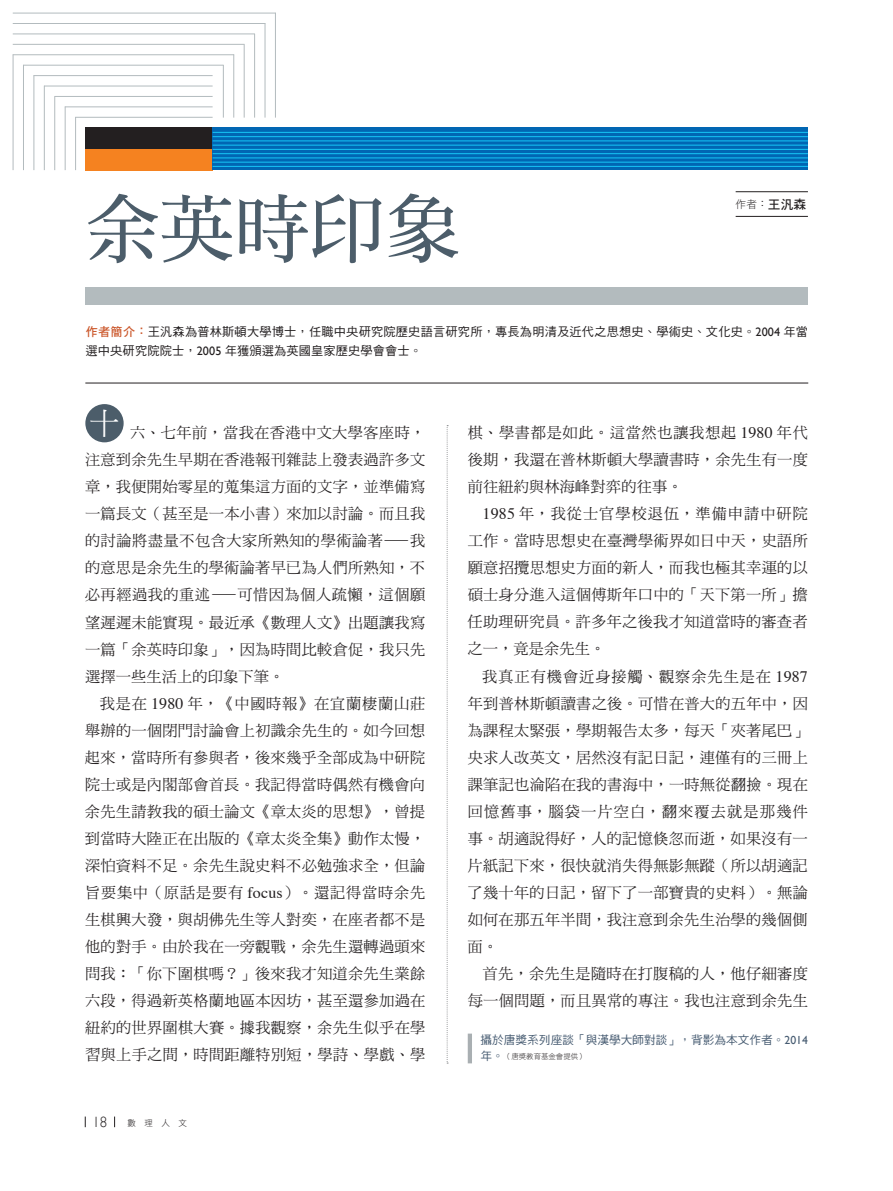
<style>
.page{position:relative;width:893px;height:1191px;background:#fff}
.page>*{position:absolute;margin:0;border:0;box-sizing:border-box;transform-origin:0 0}
.t1{font:74.4px "DF Ming Std W7";letter-spacing:.01em;color:#4c5d6a}
.t2{font:29.7px "DF Ming Std W5";color:#fff}
.t3{font:15.15px/27px "DF Ming Std W5";letter-spacing:.02em;color:#231f20;text-align:justify}
.t4{font:300 14.85px "Gill Sans";color:#231f20}
.t5{font:12.15px/19.2px "DF Hei Std W5";letter-spacing:.015em;color:#231f20}
.t6{font:11.7px "DF Hei Std W5";color:#465b71}
.t7{font:10.65px "DF Hei Std W3";color:#231f20}
.t8{font:8.55px "DF Hei Std W3";color:#231f20}
.t9{font:7.5px "DF Hei Std W3";color:#231f20}
.s1{font-family:"DF Hei Std W7";font-size:12.75px}
.s2{font-family:"DF Hei Std W7";color:#cb572b}
.s3{font-family:"Gill Sans"}
.s4{font-family:"Times";font-size:15.9px}
.s5{font-family:"DF Hei Std W5";font-size:11.7px;color:#465b71}
</style>
<div class="page">
<div style="left:85px;top:149px;width:128px;height:21px;background:#f58220"></div>
<div style="left:85px;top:128px;width:128px;height:21px;background:#231f20"></div>
<svg style="left:213px;top:128px;width:595px;height:42px;background:#026cb7"></svg>
<hr style="left:213px;top:132px;width:595px;height:1px;background:#15c0f2">
<hr style="left:213px;top:136px;width:595px;height:1px;background:#15c0f2">
<hr style="left:213px;top:140px;width:595px;height:1px;background:#15c0f2">
<hr style="left:213px;top:145px;width:595px;height:1px;background:#15c0f2">
<hr style="left:213px;top:149px;width:595px;height:1px;background:#15c0f2">
<hr style="left:213px;top:153px;width:595px;height:1px;background:#15c0f2">
<hr style="left:213px;top:157px;width:595px;height:1px;background:#15c0f2">
<hr style="left:213px;top:162px;width:595px;height:1px;background:#15c0f2">
<hr style="left:213px;top:166px;width:595px;height:1px;background:#15c0f2">
<hr style="left:13px;top:54px;width:1px;height:116px;background:#b3bbbe">
<hr style="left:223px;top:65px;width:1px;height:53px;background:#b3bbbe">
<hr style="left:233px;top:54px;width:1px;height:64px;background:#b3bbbe">
<hr style="left:244px;top:44px;width:1px;height:74px;background:#b3bbbe">
<hr style="left:254px;top:34px;width:1px;height:84px;background:#b3bbbe">
<hr style="left:265px;top:23px;width:1px;height:95px;background:#b3bbbe">
<hr style="left:275px;top:13px;width:1px;height:105px;background:#b3bbbe">
<hr style="left:23px;top:65px;width:1px;height:105px;background:#b3bbbe">
<hr style="left:34px;top:75px;width:1px;height:95px;background:#b3bbbe">
<hr style="left:44px;top:86px;width:1px;height:84px;background:#b3bbbe">
<hr style="left:54px;top:96px;width:1px;height:74px;background:#b3bbbe">
<hr style="left:65px;top:107px;width:1px;height:63px;background:#b3bbbe">
<hr style="left:75px;top:117px;width:1px;height:53px;background:#b3bbbe">
<hr style="left:13px;top:54px;width:221px;height:1px;background:#b3bbbe">
<hr style="left:23px;top:65px;width:200px;height:1px;background:#b3bbbe">
<hr style="left:34px;top:75px;width:179px;height:1px;background:#b3bbbe">
<hr style="left:44px;top:86px;width:169px;height:1px;background:#b3bbbe">
<hr style="left:54px;top:96px;width:159px;height:1px;background:#b3bbbe">
<hr style="left:65px;top:107px;width:148px;height:1px;background:#b3bbbe">
<hr style="left:75px;top:117px;width:138px;height:1px;background:#b3bbbe">
<hr style="left:13px;top:13px;width:263px;height:1px;background:#b3bbbe">
<hr style="left:13px;top:23px;width:252px;height:1px;background:#b3bbbe">
<hr style="left:13px;top:34px;width:242px;height:1px;background:#b3bbbe">
<hr style="left:13px;top:44px;width:231px;height:1px;background:#b3bbbe">
<hr style="left:736px;top:191px;width:72px;height:1px;background:#231f20">
<hr style="left:736px;top:216px;width:72px;height:1px;background:#231f20">
<svg style="left:447px;top:425px;width:1px;height:638px"></svg>
<div style="left:85px;top:404px;width:39px;height:38px;background:#4c5d6a;border-radius:50%"></div>
<div style="left:85px;top:287px;width:723px;height:17px;background:#b3bbbe"></div>
<hr style="left:85px;top:383px;width:723px;height:1px;background:#231f20">
<hr style="left:468px;top:1033px;width:4px;height:30px;background:#a9afb2">
<h1 class="t1" style="left:85px;top:188px;width:377px">余英時印象</h1>
<p class="t7" style="left:736px;top:199px;width:72px">作者：<span class="s1">王汎森</span></p>
<p class="t5" style="left:86px;top:322px;width:724px"><span class="s2">作者簡介：</span>王汎森為普林斯頓大學博士，任職中央研究院歷史語言研究所，專長為明清及近代之思想史、學術史、文化史。<span class="s3">2004</span> 年當選中央研究院院士，<span class="s3">2005</span> 年獲頒選為英國皇家歷史學會會士。</p>
<h2 class="t2" style="left:90px;top:407px;width:31px">十</h2>
<p class="t3" style="left:85px;top:419px;width:342px;text-indent:45px">六、七年前，當我在香港中文大學客座時，注意到余先生早期在香港報刊雜誌上發表過許多文章，我便開始零星的蒐集這方面的文字，並準備寫一篇長文（甚至是一本小書）來加以討論。而且我的討論將盡量不包含大家所熟知的學術論著—我的意思是余先生的學術論著早已為人們所熟知，不必再經過我的重述—可惜因為個人疏懶，這個願望遲遲未能實現。最近承《數理人文》出題讓我寫一篇「余英時印象」，因為時間比較倉促，我只先選擇一些生活上的印象下筆。</p>
<p class="t3" style="left:85px;top:689px;width:342px;text-indent:15px">我是在 <span class="s4">1980</span> 年，《中國時報》在宜蘭棲蘭山莊舉辦的一個閉門討論會上初識余先生的。如今回想起來，當時所有參與者，後來幾乎全部成為中研院院士或是內閣部會首長。我記得當時偶然有機會向余先生請教我的碩士論文《章太炎的思想》，曾提到當時大陸正在出版的《章太炎全集》動作太慢，深怕資料不足。余先生說史料不必勉強求全，但論旨要集中（原話是要有 <span class="s4">focus</span>）。還記得當時余先生棋興大發，與胡佛先生等人對奕，在座者都不是他的對手。由於我在一旁觀戰，余先生還轉過頭來問我：「你下圍棋嗎？」後來我才知道余先生業餘六段，得過新英格蘭地區本因坊，甚至還參加過在紐約的世界圍棋大賽。據我觀察，余先生似乎在學習與上手之間，時間距離特別短，學詩、學戲、學</p>
<p class="t4" style="left:92px;top:1113px;width:16px">18</p>
<p class="t8" style="left:128px;top:1118px;width:61px">數　理　人　文</p>
<p class="t3" style="left:468px;top:419px;width:342px">棋、學書都是如此。這當然也讓我想起 <span class="s4">1980</span> 年代後期，我還在普林斯頓大學讀書時，余先生有一度前往紐約與林海峰對弈的往事。</p>
<p class="t3" style="left:467px;top:500px;width:342px;text-indent:15px"><span class="s4">1985</span> 年，我從士官學校退伍，準備申請中研院工作。當時思想史在臺灣學術界如日中天，史語所願意招攬思想史方面的新人，而我也極其幸運的以碩士身分進入這個傅斯年口中的「天下第一所」擔任助理研究員。許多年之後我才知道當時的審查者之一，竟是余先生。</p>
<p class="t3" style="left:468px;top:662px;width:342px;text-indent:15px">我真正有機會近身接觸、觀察余先生是在 <span class="s4">1987</span>年到普林斯頓讀書之後。可惜在普大的五年中，因為課程太緊張，學期報告太多，每天「夾著尾巴」央求人改英文，居然沒有記日記，連僅有的三冊上課筆記也淪陷在我的書海中，一時無從翻撿。現在回憶舊事，腦袋一片空白，翻來覆去就是那幾件事。胡適說得好，人的記憶倏忽而逝，如果沒有一片紙記下來，很快就消失得無影無蹤（所以胡適記了幾十年的日記，留下了一部寶貴的史料）。無論如何在那五年半間，我注意到余先生治學的幾個側面。</p>
<p class="t3" style="left:468px;top:959px;width:342px;text-align:right">首先，余先生是隨時在打腹稿的人，他仔細審度每一個問題，而且異常的專注。我也注意到余先生</p>
<p class="t6" style="left:480px;top:1033px;width:329px">攝於唐獎系列座談「與漢學大師對談」，背影為本文作者。<span class="s3">2014</span></p>
<p class="t9" style="left:480px;top:1052px;width:107px"><span class="s5">年。</span>（唐獎教育基金會提供）</p>
</div>
